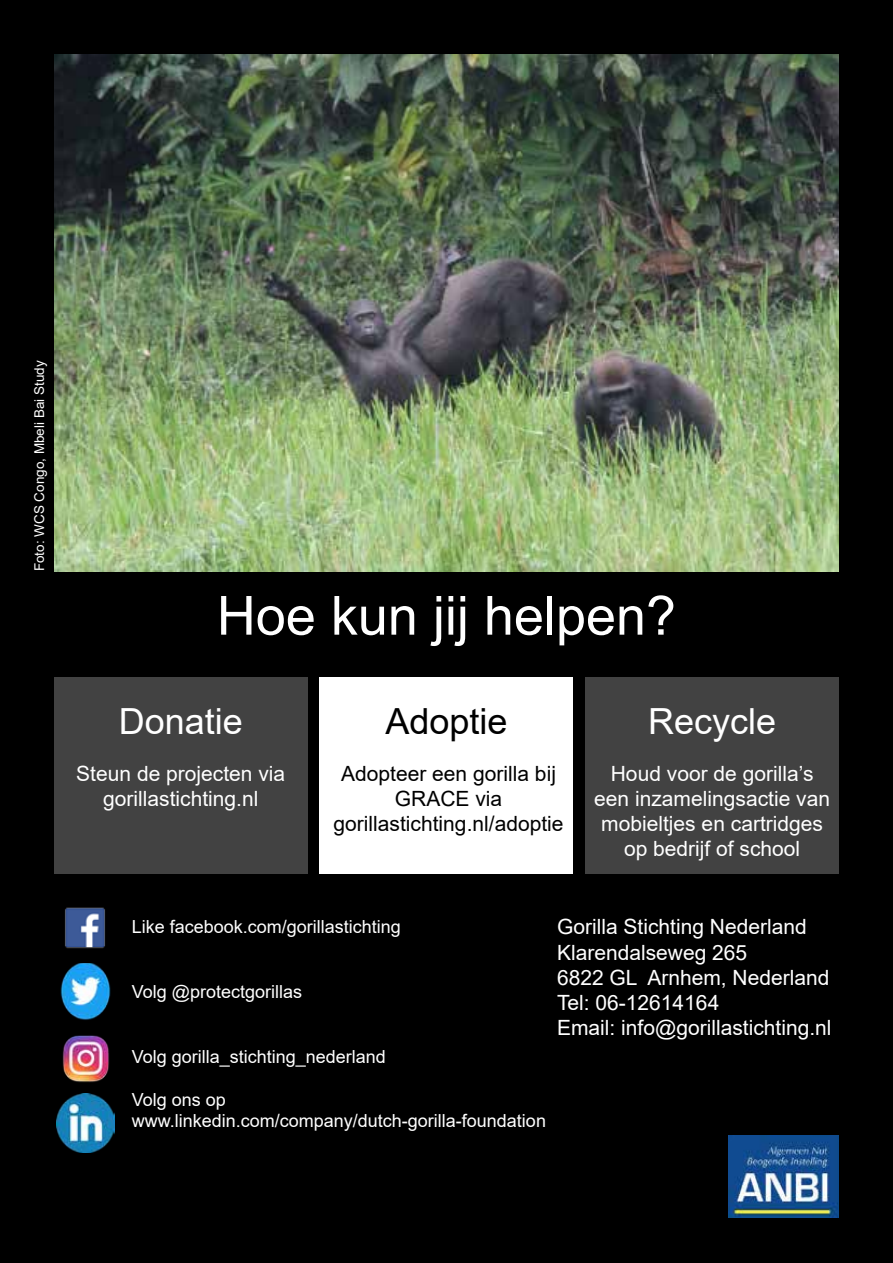
<style>
.page{position:relative;width:893px;height:1263px;background:#000}
.page>*{position:absolute;margin:0;border:0;box-sizing:border-box;transform-origin:0 0}
.t1{font:54px "Arial";color:#fff}
.t2{font:36px "Arial";color:#fff}
.t3{font:36px "Arial";color:#000}
.t4{font:21px/25.2px "Arial";color:#fff;text-align:center}
.t5{font:21px/25.2px "Arial";color:#000;text-align:center}
.t6{font:18px/21.6px "Arial";color:#fff}
.t7{font:13.5px "Arial";color:#fff}
</style>
<div class="page">
<img style="left:54px;top:54px;width:785px;height:517px">
<div style="left:320px;top:677px;width:253px;height:197px;background:#fff"></div>
<div style="left:585px;top:677px;width:254px;height:197px;background:#424242"></div>
<div style="left:54px;top:677px;width:254px;height:197px;background:#424242"></div>
<img style="left:65px;top:907px;width:40px;height:42px">
<img style="left:60px;top:963px;width:51px;height:57px">
<img style="left:62px;top:1035px;width:48px;height:48px">
<img style="left:729px;top:1135px;width:110px;height:82px">
<img style="left:56px;top:1094px;width:58px;height:58px">
<p class="t7" style="left:30px;top:571px;width:212px;rotate:-90deg">Foto: WCS Congo, Mbeli Bai Study</p>
<h1 class="t1" style="left:217px;top:578px;width:461px">Hoe kun jij helpen?</h1>
<h2 class="t2" style="left:119px;top:696px;width:126px">Donatie</h2>
<p class="t4" style="left:76px;top:760px;width:210px">Steun de projecten via gorillastichting.nl</p>
<h2 class="t3" style="left:385px;top:696px;width:124px">Adoptie</h2>
<p class="t5" style="left:334px;top:760px;width:231px">Adopteer een gorilla bij<br>GRACE via gorillastichting.nl/adoptie</p>
<h2 class="t2" style="left:648px;top:696px;width:130px">Recycle</h2>
<p class="t4" style="left:594px;top:760px;width:237px">Houd voor de gorilla’s een inzamelingsactie van mobieltjes en cartridges op bedrijf of school</p>
<p class="t6" style="left:132px;top:916px;width:271px">Like facebook.com/gorillastichting</p>
<p class="t6" style="left:132px;top:980px;width:172px">Volg @protectgorillas</p>
<p class="t6" style="left:132px;top:1045px;width:256px">Volg gorilla_stichting_nederland</p>
<p class="t6" style="left:132px;top:1088px;width:416px">Volg ons op www.linkedin.com/company/dutch-gorilla-foundation</p>
<p class="t4" style="left:557px;top:914px;width:276px;text-align:left">Gorilla Stichting Nederland<br>Klarendalseweg 265<br>6822 GL Arnhem, Nederland<br>Tel: 06-12614164<br>Email: info@gorillastichting.nl</p>
</div>
